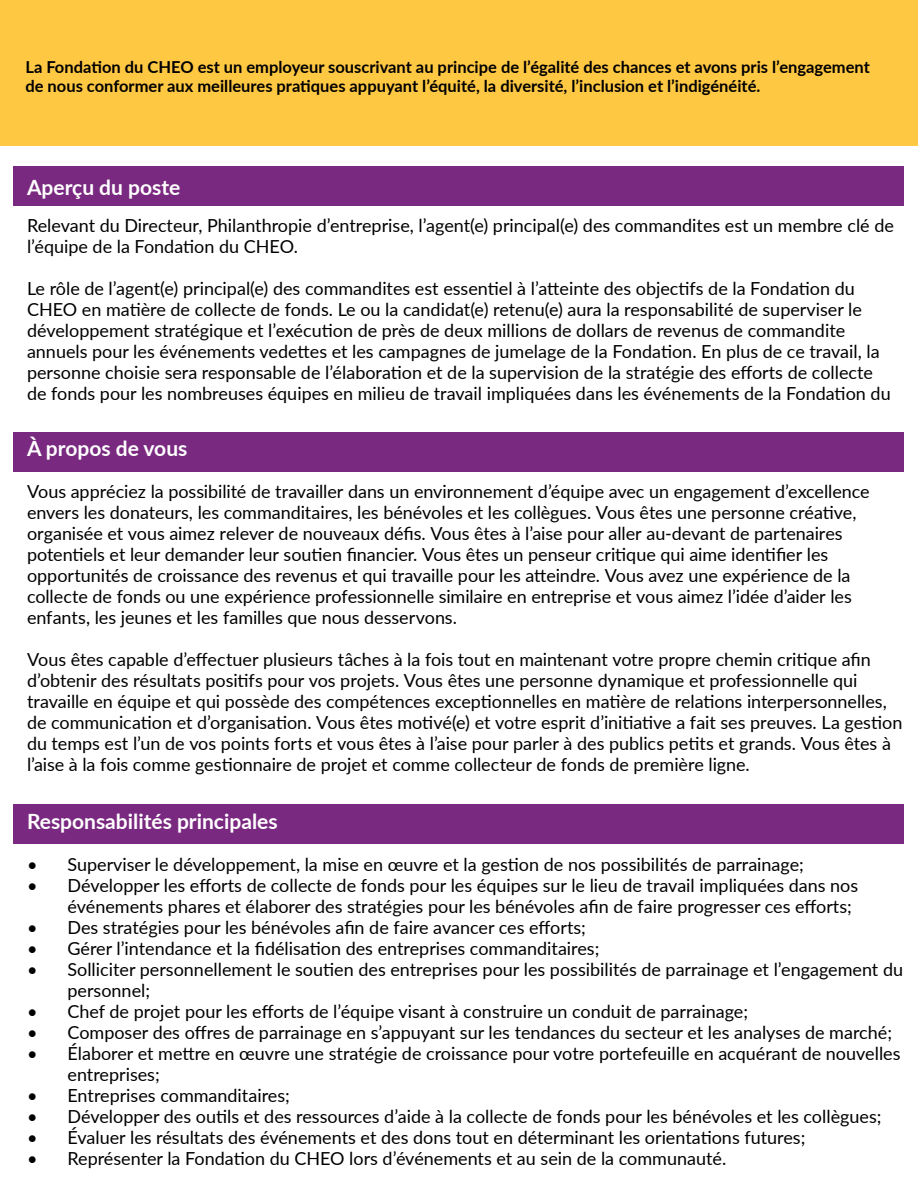
<style>
.page{position:relative;width:918px;height:1188px;background:#fff}
.page>*{position:absolute;margin:0;border:0;box-sizing:border-box;transform-origin:0 0}
.t1{font:700 21px "Lato";color:#fff}
.t2{font:18px/21px "Lato";color:#000}
.t3{font:700 16.5px/19.8px "Lato";color:#000}
</style>
<div class="page">
<div style="left:14px;top:432px;width:890px;height:40px;background:#7a2981"></div>
<div style="left:14px;top:166px;width:890px;height:40px;background:#7a2981"></div>
<div style="left:14px;top:805px;width:890px;height:39px;background:#7a2981"></div>
<div style="left:0;top:0;width:918px;height:145px;background:#ffc843"></div>
<p class="t3" style="left:25px;top:56px;width:846px">La Fondation du CHEO est un employeur souscrivant au principe de l’égalité des chances et avons pris l’engagement de nous conformer aux meilleures pratiques appuyant l’équité, la diversité, l’inclusion et l’indigénéité.</p>
<p class="t1" style="left:27px;top:172px;width:155px">Aperçu du poste</p>
<p class="t2" style="left:27px;top:214px;width:868px">Relevant du Directeur, Philanthropie d’entreprise, l’agent(e) principal(e) des commandites est un membre clé de l’équipe de la Fondation du CHEO.</p>
<p class="t2" style="left:27px;top:277px;width:865px">Le rôle de l’agent(e) principal(e) des commandites est essentiel à l’atteinte des objectifs de la Fondation du CHEO en matière de collecte de fonds. Le ou la candidat(e) retenu(e) aura la responsabilité de superviser le développement stratégique et l’exécution de près de deux millions de dollars de revenus de commandite annuels pour les événements vedettes et les campagnes de jumelage de la Fondation. En plus de ce travail, la personne choisie sera responsable de l’élaboration et de la supervision de la stratégie des efforts de collecte de fonds pour les nombreuses équipes en milieu de travail impliquées dans les événements de la Fondation du</p>
<p class="t1" style="left:27px;top:433px;width:162px">À propos de vous</p>
<p class="t2" style="left:27px;top:480px;width:844px">Vous appréciez la possibilité de travailler dans un environnement d’équipe avec un engagement d’excellence envers les donateurs, les commanditaires, les bénévoles et les collègues. Vous êtes une personne créative, organisée et vous aimez relever de nouveaux défis. Vous êtes à l’aise pour aller au-devant de partenaires potentiels et leur demander leur soutien financier. Vous êtes un penseur critique qui aime identifier les opportunités de croissance des revenus et qui travaille pour les atteindre. Vous avez une expérience de la collecte de fonds ou une expérience professionnelle similaire en entreprise et vous aimez l’idée d’aider les enfants, les jeunes et les familles que nous desservons.</p>
<p class="t2" style="left:27px;top:648px;width:877px">Vous êtes capable d’effectuer plusieurs tâches à la fois tout en maintenant votre propre chemin critique afin d’obtenir des résultats positifs pour vos projets. Vous êtes une personne dynamique et professionnelle qui travaille en équipe et qui possède des compétences exceptionnelles en matière de relations interpersonnelles, de communication et d’organisation. Vous êtes motivé(e) et votre esprit d’initiative a fait ses preuves. La gestion du temps est l’un de vos points forts et vous êtes à l’aise pour parler à des publics petits et grands. Vous êtes à l’aise à la fois comme gestionnaire de projet et comme collecteur de fonds de première ligne.</p>
<p class="t1" style="left:27px;top:806px;width:252px">Responsabilités principales</p>
<p class="t2" style="left:27px;top:853px;width:779px">• Superviser le développement, la mise en œuvre et la gestion de nos possibilités de parrainage;</p>
<p class="t2" style="left:68px;top:874px;width:792px;text-indent:-40px">• Développer les efforts de collecte de fonds pour les équipes sur le lieu de travail impliquées dans nos événements phares et élaborer des stratégies pour les bénévoles afin de faire progresser ces efforts;</p>
<p class="t2" style="left:27px;top:916px;width:561px">• Des stratégies pour les bénévoles afin de faire avancer ces efforts;</p>
<p class="t2" style="left:27px;top:937px;width:574px">• Gérer l’intendance et la fidélisation des entreprises commanditaires;</p>
<p class="t2" style="left:68px;top:958px;width:837px;text-indent:-40px">• Solliciter personnellement le soutien des entreprises pour les possibilités de parrainage et l’engagement du personnel;</p>
<p class="t2" style="left:27px;top:1000px;width:723px">• Chef de projet pour les efforts de l’équipe visant à construire un conduit de parrainage;</p>
<p class="t2" style="left:27px;top:1021px;width:867px">• Composer des offres de parrainage en s’appuyant sur les tendances du secteur et les analyses de marché;</p>
<p class="t2" style="left:68px;top:1042px;width:835px;text-indent:-40px">• Élaborer et mettre en œuvre une stratégie de croissance pour votre portefeuille en acquérant de nouvelles entreprises;</p>
<p class="t2" style="left:27px;top:1084px;width:264px">• Entreprises commanditaires;</p>
<p class="t2" style="left:27px;top:1105px;width:856px">• Développer des outils et des ressources d’aide à la collecte de fonds pour les bénévoles et les collègues;</p>
<p class="t2" style="left:27px;top:1126px;width:780px">• Évaluer les résultats des événements et des dons tout en déterminant les orientations futures;</p>
<p class="t2" style="left:27px;top:1147px;width:701px">• Représenter la Fondation du CHEO lors d’événements et au sein de la communauté.</p>
</div>
